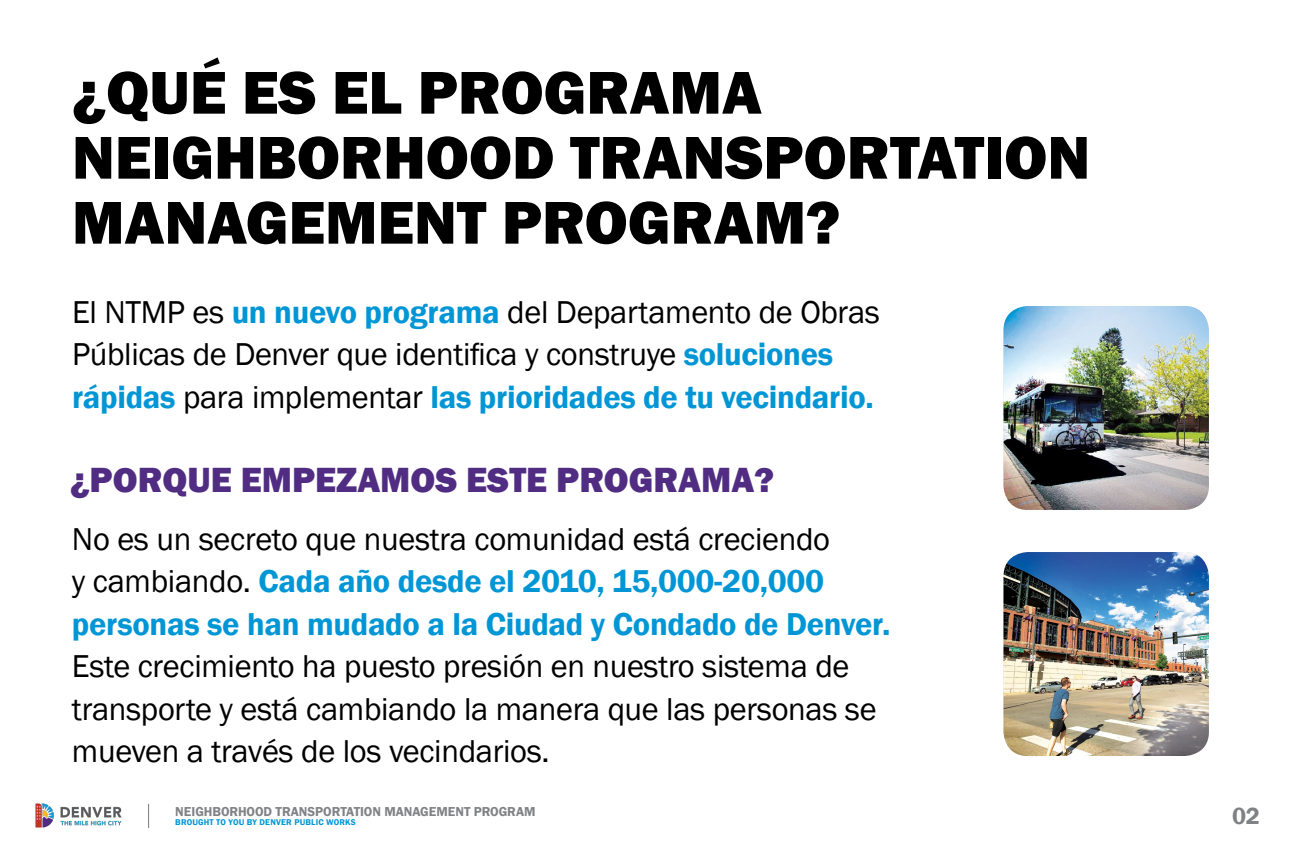
<style>
.page{position:relative;width:1296px;height:864px;background:#fff}
.page>*{position:absolute;margin:0;border:0;box-sizing:border-box;transform-origin:0 0}
.t1{font:800 62.5px/65px "Franklin Gothic";color:#000}
.t2{font:800 36px "Franklin Gothic";color:#502d82}
.t3{font:32.5px/42.5px "Franklin Gothic";letter-spacing:-.01em;color:#000}
.t4{font:600 32.5px/42.5px "Franklin Gothic";letter-spacing:-.01em;color:#0096d6}
.t5{font:600 24px "Franklin Gothic";color:#808285}
.t6{font:600 13.35px "Franklin Gothic";letter-spacing:-.005em;color:#808285}
.t7{font:600 8.6px "Franklin Gothic";letter-spacing:.02em;color:#0096d6}
.s1{font-weight:600;color:#0096d6}
.s2{font-weight:400;color:#000}
</style>
<div class="page">
<img style="left:36px;top:804px;width:86px;height:24px">
<svg style="left:148px;top:804px;width:1px;height:24px"></svg>
<img style="left:1004px;top:552px;width:205px;height:204px">
<img style="left:1004px;top:306px;width:205px;height:204px">
<p class="t1" style="left:72px;top:60px;width:1020px">¿QUÉ ES EL PROGRAMA<br>NEIGHBORHOOD TRANSPORTATION<br>MANAGEMENT PROGRAM?</p>
<p class="t3" style="left:72px;top:291px;width:809px">El NTMP es <span class="s1">un nuevo programa</span> del Departamento de Obras<br>Públicas de Denver que identifica y construye <span class="s1">soluciones rápidas</span> para implementar <span class="s1">las prioridades de tu vecindario.</span></p>
<h1 class="t2" style="left:70px;top:456px;width:706px">¿PORQUE EMPEZAMOS ESTE PROGRAMA?</h1>
<p class="t3" style="left:72px;top:518px;width:760px">No es un secreto que nuestra comunidad está creciendo</p>
<p class="t4" style="left:72px;top:560px;width:820px"><span class="s2">y cambiando.</span> Cada año desde el 2010, 15,000-20,000 personas se han mudado a la Ciudad y Condado de Denver.</p>
<p class="t3" style="left:72px;top:646px;width:779px">Este crecimiento ha puesto presión en nuestro sistema de</p>
<p class="t3" style="left:72px;top:688px;width:806px">transporte y está cambiando la manera que las personas se mueven a través de los vecindarios.</p>
<p class="t6" style="left:175px;top:804px;width:362px">NEIGHBORHOOD TRANSPORTATION MANAGEMENT PROGRAM</p>
<p class="t7" style="left:175px;top:817px;width:182px">BROUGHT TO YOU BY DENVER PUBLIC WORKS</p>
<p class="t5" style="left:1232px;top:801px;width:29px">02</p>
</div>
